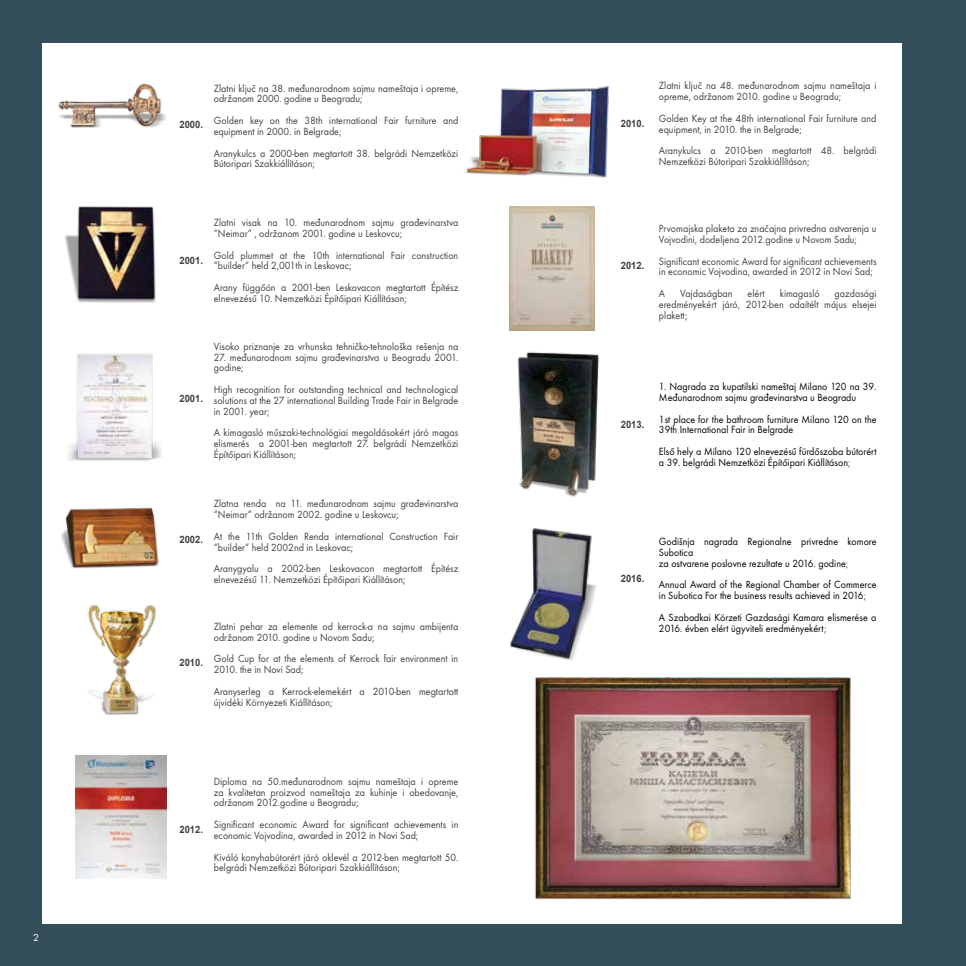
<style>
.page{position:relative;width:966px;height:966px;background:#fff}
.page>*{position:absolute;margin:0;border:0;box-sizing:border-box;transform-origin:0 0}
.t1{font:10.8px/10.8px "Futura TOT";color:#414042;scale:.93 1}
.t2{font:10.8px/10.8px "Futura TOT";color:#000;scale:.93 1}
.t3{font:10.5px "Futura TOT";color:#fff}
.t4{font:700 10.05px "Arial";color:#414042;scale:.93 1}
.s1{color:#414042}
</style>
<div class="page">
<div style="left:0;top:0;width:965px;height:965px;background:#344e5a"></div>
<div style="left:43px;top:43px;width:858px;height:880px;background:#fff"></div>
<img style="left:61px;top:507px;width:98px;height:62px">
<img style="left:464px;top:86px;width:146px;height:92px">
<img style="left:58px;top:83px;width:108px;height:45px">
<img style="left:64px;top:206px;width:92px;height:97px">
<img style="left:68px;top:353px;width:93px;height:108px">
<img style="left:509px;top:206px;width:85px;height:124px">
<img style="left:76px;top:755px;width:90px;height:123px">
<img style="left:517px;top:351px;width:83px;height:146px">
<img style="left:87px;top:605px;width:70px;height:110px">
<img style="left:510px;top:528px;width:87px;height:118px">
<img style="left:510px;top:646px;width:341px;height:254px">
<p class="t3" style="left:33px;top:930px;width:7px">2</p>
<p class="t1" style="left:214px;top:83px;width:264px">Zlatni ključ na 38. međunarodnom sajmu nameštaja i opreme, održanom 2000. godine u Beogradu;</p>
<p class="t1" style="left:214px;top:115px;width:264px">Golden key on the 38th international Fair furniture and equipment in 2000. in Belgrade;</p>
<p class="t1" style="left:214px;top:147px;width:264px">Aranykulcs a 2000-ben megtartott 38. belgrádi Nemzetközi<br>Bútoripari Szakkiállításon;</p>
<p class="t4" style="left:179px;top:118px;width:27px">2000.</p>
<p class="t4" style="left:620px;top:117px;width:27px">2010.</p>
<p class="t1" style="left:658px;top:80px;width:235px">Zlatni ključ na 48. međunarodnom sajmu nameštaja i opreme, održanom 2010. godine u Beogradu;</p>
<p class="t1" style="left:658px;top:113px;width:235px">Golden Key at the 48th international Fair furniture and equipment, in 2010. the in Belgrade;</p>
<p class="t1" style="left:658px;top:145px;width:235px">Aranykulcs a 2010-ben megtartott 48. belgrádi<br>Nemzetközi Bútoripari Szakkiállításon;</p>
<p class="t4" style="left:179px;top:253px;width:27px">2001.</p>
<p class="t1" style="left:214px;top:217px;width:264px">Zlatni visak na 10. međunarodnom sajmu građevinarstva ”Neimar” , održanom 2001. godine u Leskovcu;</p>
<p class="t1" style="left:214px;top:249px;width:264px">Gold plummet at the 10th international Fair construction “builder” held 2,001th in Leskovac;</p>
<p class="t1" style="left:214px;top:282px;width:264px">Arany függőón a 2001-ben Leskovacon megtartott Építész elnevezésű 10. Nemzetközi Építőipari Kiállításon;</p>
<p class="t4" style="left:179px;top:391px;width:27px">2001.</p>
<p class="t1" style="left:214px;top:340px;width:264px">Visoko priznanje za vrhunska tehničko-tehnološka rešenja na</p>
<p class="t1" style="left:214px;top:351px;width:264px">27. međunarodnom sajmu građevinarstva u Beogradu 2001. godine;</p>
<p class="t1" style="left:214px;top:384px;width:264px;text-align:justify">High recognition for outstanding technical and technological solutions at the 27 international Building Trade Fair in Belgrade in 2001. year;</p>
<p class="t1" style="left:214px;top:427px;width:264px;text-align:justify">A kimagasló műszaki-technológiai megoldásokért járó magas elismerés a 2001-ben megtartott 27. belgrádi Nemzetközi Építőipari Kiállításon;</p>
<p class="t4" style="left:179px;top:533px;width:27px">2002.</p>
<p class="t1" style="left:214px;top:498px;width:264px">Zlatna renda na 11. međunarodnom sajmu građevinarstva “Neimar” održanom 2002. godine u Leskovcu;</p>
<p class="t1" style="left:214px;top:530px;width:264px">At the 11th Golden Renda international Construction Fair “builder” held 2002nd in Leskovac;</p>
<p class="t1" style="left:214px;top:563px;width:264px">Aranygyalu a 2002-ben Leskovacon megtartott Építész elnevezésű 11. Nemzetközi Építőipari Kiállításon;</p>
<p class="t4" style="left:179px;top:656px;width:27px">2010.</p>
<p class="t1" style="left:214px;top:620px;width:264px">Zlatni pehar za elemente od kerrock-a na sajmu ambijenta održanom 2010. godine u Novom Sadu;</p>
<p class="t1" style="left:214px;top:653px;width:264px">Gold Cup for at the elements of Kerrock fair environment in<br>2010. the in Novi Sad;</p>
<p class="t1" style="left:214px;top:685px;width:264px">Aranyserleg a Kerrock-elemekért a 2010-ben megtartott újvidéki Környezeti Kiállításon;</p>
<p class="t4" style="left:620px;top:259px;width:27px">2012.</p>
<p class="t1" style="left:658px;top:223px;width:235px">Prvomajska plaketa za značajna privredna ostvarenja u<br>Vojvodini, dodeljena 2012.godine u Novom Sadu;</p>
<p class="t1" style="left:658px;top:255px;width:235px">Significant economic Award for significant achievements in economic Vojvodina, awarded in 2012 in Novi Sad;</p>
<p class="t1" style="left:658px;top:288px;width:8px">A</p>
<p class="t1" style="left:680px;top:288px;width:58px">Vajdaságban</p>
<p class="t1" style="left:747px;top:288px;width:20px">elért</p>
<p class="t1" style="left:779px;top:288px;width:44px">kimagasló</p>
<p class="t1" style="left:658px;top:288px;width:235px;text-align:justify;text-indent:176px">gazdasági eredményekért járó, 2012-ben odaítélt május elsejei plakett;</p>
<p class="t4" style="left:620px;top:418px;width:27px">2013.</p>
<p class="t2" style="left:658px;top:381px;width:235px">1. Nagrada za kupatilski nameštaj Milano 120 na 39.<br>Međunarodnom sajmu građevinarstva u Beogradu</p>
<p class="t2" style="left:658px;top:413px;width:235px">1st place for the bathroom furniture Milano 120 on the<br>39th International Fair in Belgrade</p>
<p class="t2" style="left:658px;top:446px;width:235px">Első hely a Milano 120 elnevezésű fürdőszoba bútorért a 39. belgrádi Nemzetközi Építőipari Kiállításon<span class="s1">;</span></p>
<p class="t4" style="left:620px;top:572px;width:27px">2016.</p>
<p class="t2" style="left:658px;top:536px;width:235px">Godišnja nagrada Regionalne privredne komore<br>Subotica<br>za ostvarene poslovne rezultate u 2016. godine<span class="s1">;</span></p>
<p class="t2" style="left:658px;top:579px;width:235px">Annual Award of the Regional Chamber of Commerce in Subotica For the business results achieved in 2016<span class="s1">;</span></p>
<p class="t2" style="left:658px;top:611px;width:235px">A Szabadkai Körzeti Gazdasági Kamara elismerése a<br>2016. évben elért ügyviteli eredményekért<span class="s1">;</span></p>
<p class="t4" style="left:179px;top:822px;width:27px">2012.</p>
<p class="t1" style="left:214px;top:775px;width:264px;text-align:justify">Diploma na 50.međunarodnom sajmu nameštaja i opreme za kvalitetan proizvod nameštaja za kuhinje i obedovanje, održanom 2012.godine u Beogradu;</p>
<p class="t1" style="left:214px;top:818px;width:264px">Significant economic Award for significant achievements in economic Vojvodina, awarded in 2012 in Novi Sad;</p>
<p class="t1" style="left:214px;top:851px;width:264px">Kiváló konyhabútorért járó oklevél a 2012-ben megtartott 50. belgrádi Nemzetközi Bútoripari Szakkiállításon;</p>
</div>
